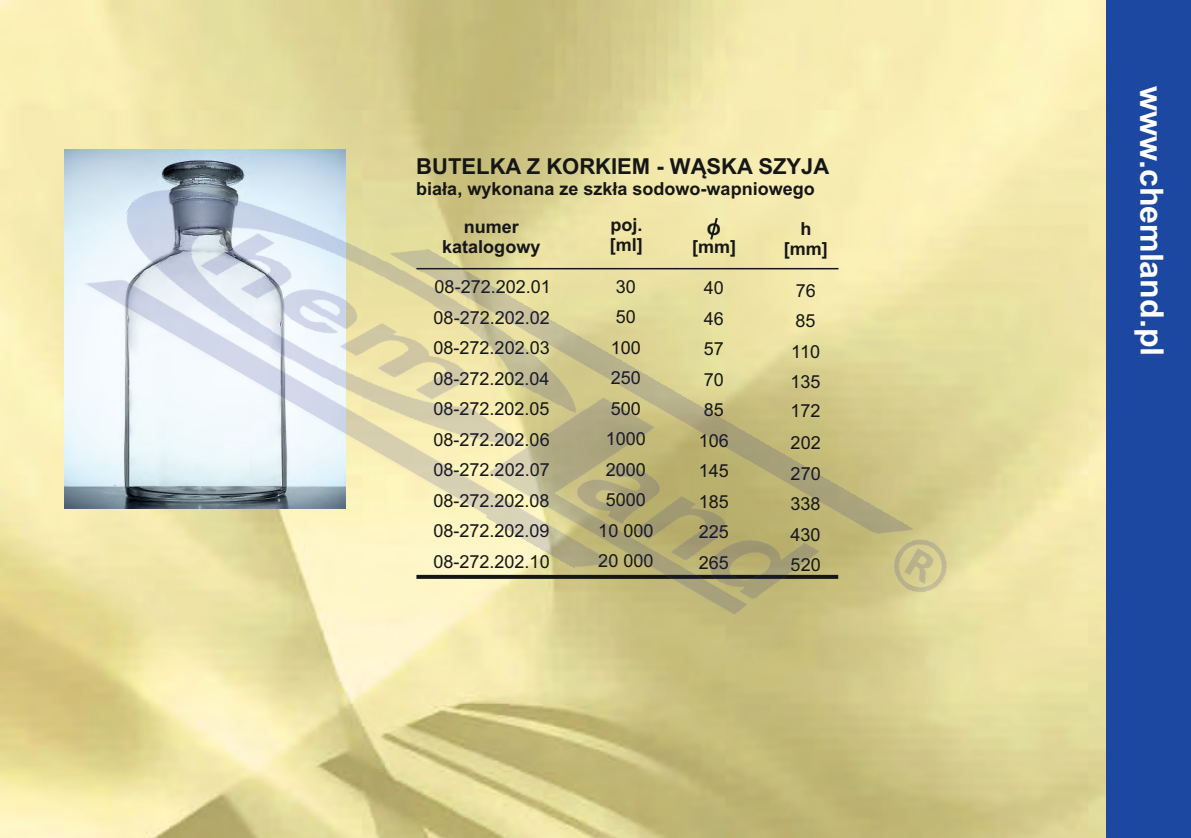
<style>
.page{position:relative;width:1191px;height:838px;background:#fff}
.page>*{position:absolute;margin:0;border:0;box-sizing:border-box;transform-origin:0 0}
.t1{font:700 32px "Arial";letter-spacing:-.005em;color:#fff}
.t2{font:700 22px "Arial";color:#151616}
.t3{font:18px/30.6px "Arial";color:#151616}
.t4{font:700 18px/20.2px "Arial";color:#151616}
.t5{font:700 16px "Arial";color:#151616;scale:1.13 1}
</style>
<div class="page">
<img style="left:0;top:0;width:1105px;height:838px">
<div style="left:1105px;top:0;width:85px;height:838px;background:#1d48a2"></div>
<img style="left:65px;top:149px;width:20px;height:359px">
<img style="left:85px;top:111px;width:872px;height:620px">
<p class="t2" style="left:416px;top:158px;width:414px">BUTELKA Z KORKIEM - WĄSKA SZYJA</p>
<p class="t4" style="left:463px;top:171px;width:352px;line-height:38px;text-indent:-47px">biała, wykonana ze szkła sodowo-wapniowego numer</p>
<p class="t4" style="left:442px;top:239px;width:100px">katalogowy</p>
<p class="t4" style="left:609px;top:216px;width:34px">poj. [ml]</p>
<p class="t5" style="left:706px;top:223px;width:14px">O</p>
<p class="t4" style="left:783px;top:220px;width:45px;text-align:center">h [mm]</p>
<p class="t4" style="left:692px;top:238px;width:45px">[mm]</p>
<p class="t3" style="left:433px;top:273px;width:119px;text-align:justify">08-272.202.01<br>08-272.202.02<br>08-272.202.03<br>08-272.202.04<br>08-272.202.05<br>08-272.202.06<br>08-272.202.07<br>08-272.202.08<br>08-272.202.09<br>08-272.202.10</p>
<p class="t3" style="left:598px;top:273px;width:57px;text-align:center">30<br>50<br>100<br>250<br>500<br>1000<br>2000<br>5000<br>10 000<br>20 000</p>
<p class="t3" style="left:698px;top:274px;width:32px">40<br>46<br>57<br>70<br>85<br>106<br>145<br>185<br>225<br>265</p>
<p class="t3" style="left:790px;top:277px;width:32px">76<br>85<br>110<br>135</p>
<p class="t3" style="left:790px;top:396px;width:32px;line-height:32.4px">172<br>202</p>
<p class="t3" style="left:790px;top:460px;width:32px;text-align:justify">270<br>338<br>430<br>520</p>
<h1 class="t1" style="left:1163px;top:86px;width:272px;rotate:90deg">www.chemland.pl</h1>
</div>
